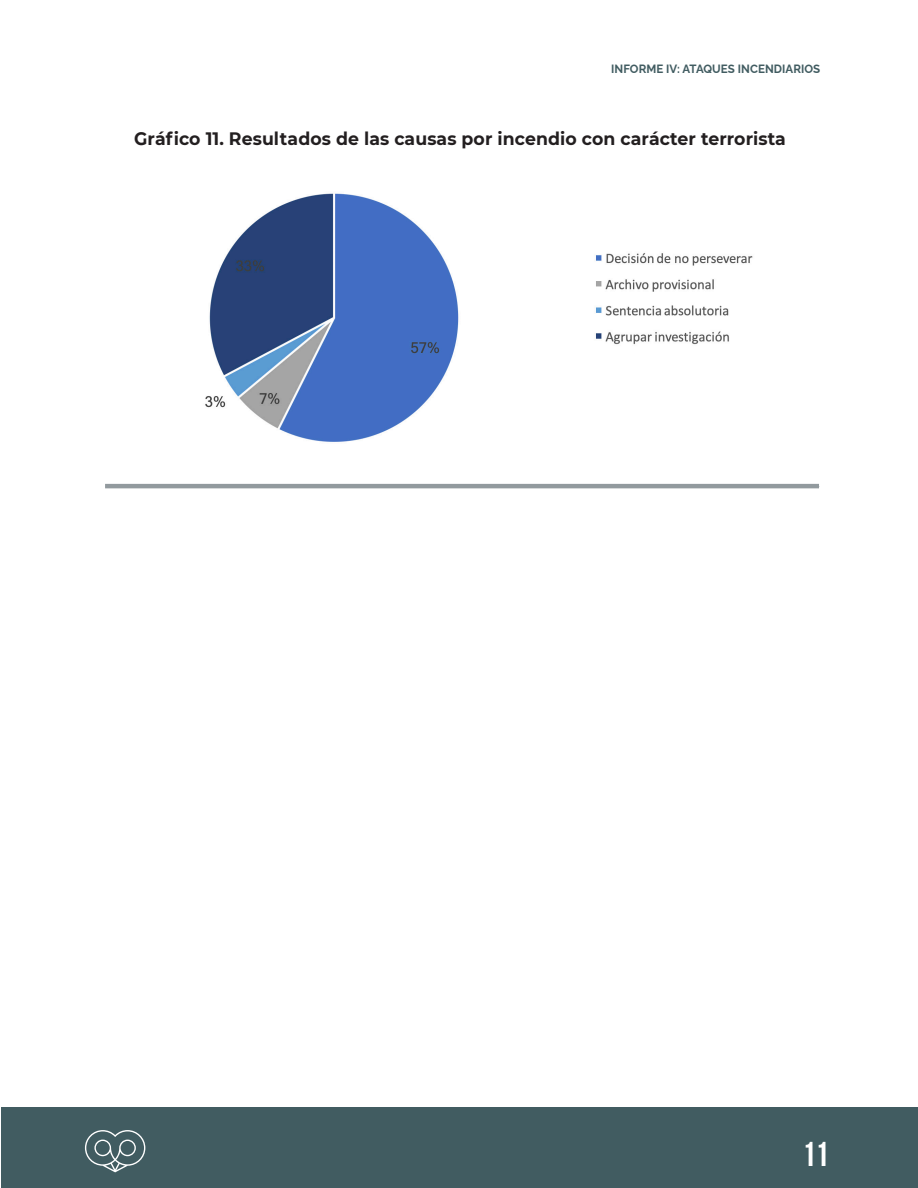
<style>
.page{position:relative;width:918px;height:1188px;background:#fff}
.page>*{position:absolute;margin:0;border:0;box-sizing:border-box;transform-origin:0 0}
.t1{font:700 34.5px "Bebas Neue";color:#fff}
.t2{font:700 18px "Montserrat";letter-spacing:.005em;color:#231f20;scale:.96 1}
.t3{font:700 12px "Raleway";letter-spacing:.005em;color:#415c61;scale:.96 1}
</style>
<div class="page">
<div style="left:1px;top:1108px;width:917px;height:80px;background:#415c61"></div>
<svg style="left:85px;top:1130px;width:60px;height:42px"></svg>
<img style="left:205px;top:193px;width:548px;height:249px">
<hr style="left:105px;top:484px;width:714px;height:4px;background:#929a9e">
<p class="t3" style="left:611px;top:59px;width:219px">INFORME IV: ATAQUES INCENDIARIOS</p>
<p class="t2" style="left:134px;top:126px;width:680px">Gráfico 11. Resultados de las causas por incendio con carácter terrorista</p>
<h1 class="t1" style="left:802px;top:1135px;width:28px">11</h1>
</div>
